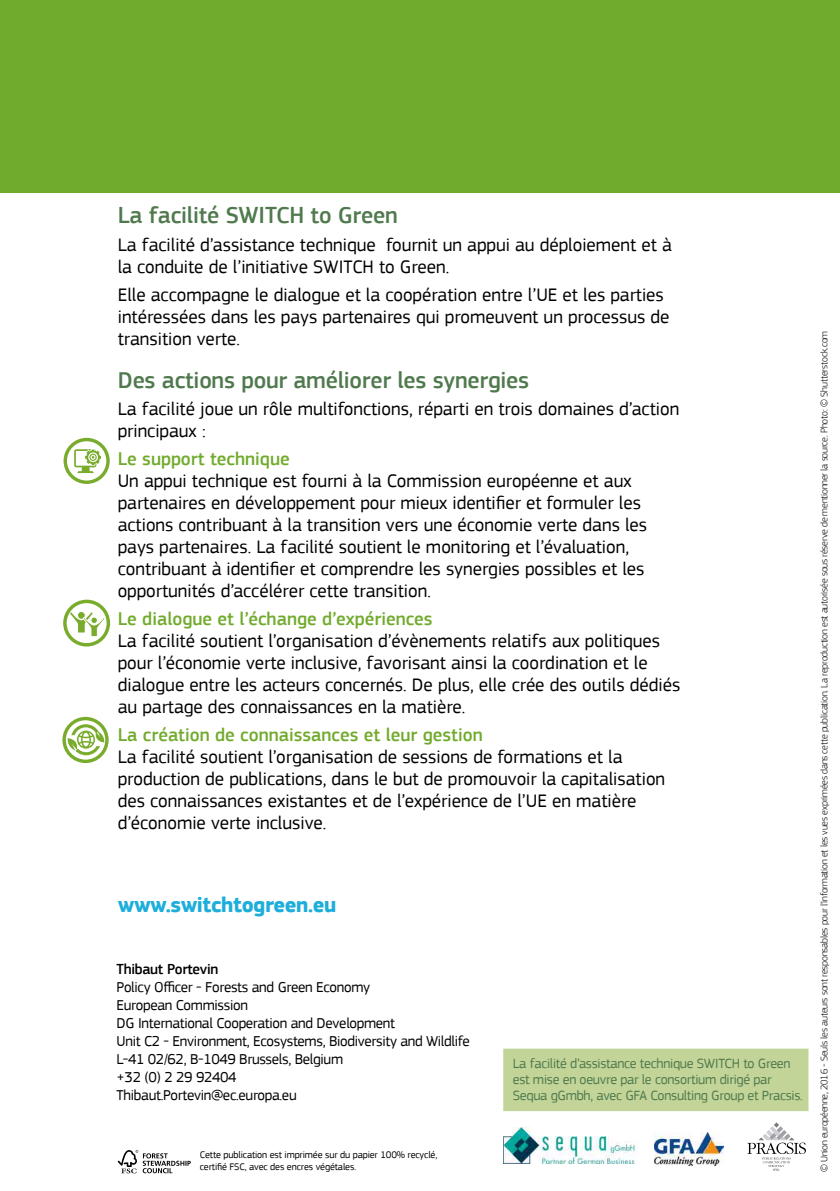
<style>
.page{position:relative;width:840px;height:1191px;background:#fff}
.page>*{position:absolute;margin:0;border:0;box-sizing:border-box;transform-origin:0 0}
.t1{font:500 24px "PF Square Sans Pro";letter-spacing:-.01em;color:#507a4e}
.t2{font:700 22px "PF Square Sans Pro";letter-spacing:-.02em;color:#1daedb}
.t3{font:19px/22px "PF Square Sans Pro";color:#000}
.t4{font:500 19px "PF Square Sans Pro";color:#71ab2d}
.t5{font:15px/18px "PF Square Sans Pro";letter-spacing:-.02em;color:#000}
.t6{font:500 15px "PF Square Sans Pro";letter-spacing:-.02em;color:#000}
.t7{font:14px/16px "PF Square Sans Pro";letter-spacing:-.02em;color:#507a4e}
.t8{font:300 10px "PF Square Sans Pro";letter-spacing:-.02em;color:#000}
.t9{font:10px/12px "PF Square Sans Pro";letter-spacing:-.01em;color:#000}
</style>
<div class="page">
<div style="left:0;top:0;width:839px;height:193px;background:#71ab2d"></div>
<svg style="left:118px;top:1150px;width:73px;height:23px"></svg>
<svg style="left:63px;top:599px;width:47px;height:47px"></svg>
<svg style="left:63px;top:438px;width:47px;height:46px"></svg>
<svg style="left:62px;top:717px;width:47px;height:46px"></svg>
<div style="left:503px;top:1048px;width:305px;height:63px;background:#c3d498"></div>
<svg style="left:503px;top:1111px;width:305px;height:60px"></svg>
<p class="t1" style="left:118px;top:201px;width:281px">La facilité SWITCH to Green</p>
<p class="t3" style="left:118px;top:234px;width:555px">La facilité d’assistance technique fournit un appui au déploiement et à la conduite de l’initiative SWITCH to Green.</p>
<p class="t3" style="left:118px;top:283px;width:553px">Elle accompagne le dialogue et la coopération entre l’UE et les parties intéressées dans les pays partenaires qui promeuvent un processus de transition verte.</p>
<p class="t1" style="left:118px;top:366px;width:413px">Des actions pour améliorer les synergies</p>
<p class="t3" style="left:118px;top:398px;width:562px">La facilité joue un rôle multifonctions, réparti en trois domaines d’action principaux :</p>
<p class="t4" style="left:118px;top:448px;width:173px">Le support technique</p>
<p class="t3" style="left:118px;top:470px;width:530px">Un appui technique est fourni à la Commission européenne et aux partenaires en développement pour mieux identifier et formuler les actions contribuant à la transition vers une économie verte dans les pays partenaires. La facilité soutient le monitoring et l’évaluation, contribuant à identifier et comprendre les synergies possibles et les opportunités d’accélérer cette transition.</p>
<p class="t4" style="left:118px;top:607px;width:316px">Le dialogue et l’échange d’expériences</p>
<p class="t3" style="left:118px;top:630px;width:563px">La facilité soutient l’organisation d’évènements relatifs aux politiques pour l’économie verte inclusive, favorisant ainsi la coordination et le dialogue entre les acteurs concernés. De plus, elle crée des outils dédiés au partage des connaissances en la matière.</p>
<p class="t4" style="left:118px;top:723px;width:366px">La création de connaissances et leur gestion</p>
<p class="t3" style="left:118px;top:745px;width:548px">La facilité soutient l’organisation de sessions de formations et la production de publications, dans le but de promouvoir la capitalisation des connaissances existantes et de l’expérience de l’UE en matière d’économie verte inclusive.</p>
<p class="t2" style="left:118px;top:891px;width:220px">www.switchtogreen.eu</p>
<p class="t6" style="left:116px;top:960px;width:103px">Thibaut Portevin</p>
<p class="t5" style="left:116px;top:978px;width:354px">Policy Officer - Forests and Green Economy<br>European Commission<br>DG International Cooperation and Development<br>Unit C2 - Environment, Ecosystems, Biodiversity and Wildlife L-41 02/62, B-1049 Brussels, Belgium<br>+32 (0) 2 29 92404<br>Thibaut.Portevin@ec.europa.eu</p>
<p class="t9" style="left:200px;top:1149px;width:239px">Cette publication est imprimée sur du papier 100% recyclé, certifié FSC, avec des encres végétales.</p>
<p class="t7" style="left:512px;top:1055px;width:291px">La facilité d’assistance technique SWITCH to Green est mise en oeuvre par le consortium dirigé par<br>Sequa gGmbh, avec GFA Consulting Group et Pracsis.</p>
<p class="t8" style="left:818px;top:1172px;width:843px;rotate:-90deg">© Union européenne, 2016 - Seuls les auteurs sont responsables pour l’information et les vues exprimées dans cette publication. La reproduction est autorisée sous réserve de mentionner la source. Photo: © Shutterstock.com</p>
</div>
